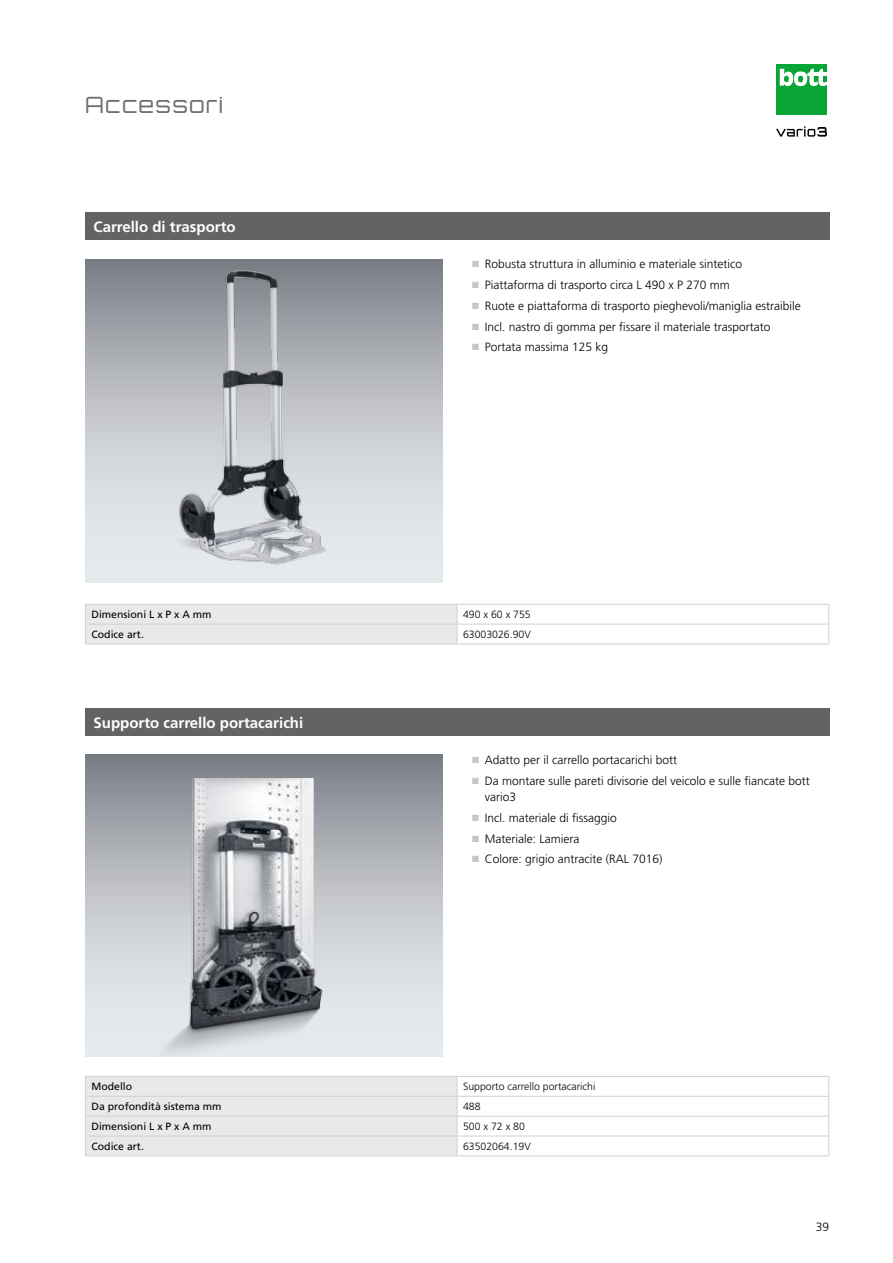
<style>
.page{position:relative;width:893px;height:1263px;background:#fff}
.page>*{position:absolute;margin:0;border:0;box-sizing:border-box;transform-origin:0 0}
.t1{font:300 22.5px "Orbitron CE";letter-spacing:.06em;color:#6f6f6e}
.t2{font:700 15px "Frutiger LT Pro";color:#fff}
.t3{font:300 12px/16.5px "Frutiger LT Pro";color:#000}
.t4{font:10.5px "Frutiger LT Pro";color:#000}
.t5{font:300 10.5px "Frutiger LT Pro";color:#000}
.s1{color:#c5c6c6}
</style>
<div class="page">
<svg style="left:85px;top:259px;width:357px;height:324px;background:#bec1c6"></svg>
<img style="left:163px;top:259px;width:186px;height:324px">
<div style="left:85px;top:213px;width:744px;height:27px;background:#636362"></div>
<hr style="left:85px;top:644px;width:372px;height:1px;background:#cfd0d0">
<hr style="left:457px;top:644px;width:372px;height:1px;background:#cfd0d0">
<hr style="left:457px;top:604px;width:372px;height:1px;background:#cfd0d0">
<svg style="left:85px;top:604px;width:373px;height:40px;background:#e7e7e7"></svg>
<svg style="left:828px;top:605px;width:1px;height:39px"></svg>
<hr style="left:457px;top:624px;width:372px;height:1px;background:#cfd0d0">
<div style="left:85px;top:755px;width:357px;height:301px;background:#7e8389"></div>
<img style="left:85px;top:778px;width:357px;height:278px">
<div style="left:85px;top:708px;width:744px;height:28px;background:#636362"></div>
<hr style="left:457px;top:1155px;width:372px;height:1px;background:#cfd0d0">
<hr style="left:457px;top:1076px;width:372px;height:1px;background:#cfd0d0">
<hr style="left:457px;top:1096px;width:372px;height:1px;background:#cfd0d0">
<hr style="left:457px;top:1116px;width:372px;height:1px;background:#cfd0d0">
<svg style="left:85px;top:1076px;width:373px;height:80px;background:#e7e7e7"></svg>
<svg style="left:828px;top:1077px;width:1px;height:78px"></svg>
<hr style="left:457px;top:1136px;width:372px;height:1px;background:#cfd0d0">
<div style="left:776px;top:64px;width:51px;height:51px;background:#0aa537"></div>
<svg style="left:780px;top:69px;width:47px;height:17px"></svg>
<svg style="left:776px;top:126px;width:51px;height:11px"></svg>
<h1 class="t1" style="left:85px;top:91px;width:140px">Accessori</h1>
<p class="t2" style="left:94px;top:218px;width:144px">Carrello di trasporto</p>
<p class="t3" style="left:472px;top:256px;width:272px"><span class="s1">■</span> Robusta struttura in alluminio e materiale sintetico</p>
<p class="t3" style="left:472px;top:277px;width:259px"><span class="s1">■</span> Piattaforma di trasporto circa L 490 x P 270 mm</p>
<p class="t3" style="left:472px;top:298px;width:330px"><span class="s1">■</span> Ruote e piattaforma di trasporto pieghevoli/maniglia estraibile</p>
<p class="t3" style="left:472px;top:318px;width:300px"><span class="s1">■</span> Incl. nastro di gomma per fissare il materiale trasportato</p>
<p class="t3" style="left:472px;top:339px;width:138px"><span class="s1">■</span> Portata massima 125 kg</p>
<p class="t4" style="left:91px;top:608px;width:122px">Dimensioni L x P x A mm</p>
<p class="t5" style="left:463px;top:608px;width:69px">490 x 60 x 755</p>
<p class="t4" style="left:91px;top:628px;width:54px">Codice art.</p>
<p class="t5" style="left:463px;top:628px;width:69px">63003026.90V</p>
<p class="t2" style="left:94px;top:713px;width:211px">Supporto carrello portacarichi</p>
<p class="t3" style="left:472px;top:752px;width:207px"><span class="s1">■</span> Adatto per il carrello portacarichi bott</p>
<p class="t3" style="left:485px;top:772px;width:326px;text-indent:-13px"><span class="s1">■</span> Da montare sulle pareti divisorie del veicolo e sulle fiancate bott vario3</p>
<p class="t3" style="left:472px;top:810px;width:146px"><span class="s1">■</span> Incl. materiale di fissaggio</p>
<p class="t3" style="left:472px;top:830px;width:109px"><span class="s1">■</span> Materiale: Lamiera</p>
<p class="t3" style="left:472px;top:851px;width:192px"><span class="s1">■</span> Colore: grigio antracite (RAL 7016)</p>
<p class="t4" style="left:91px;top:1080px;width:42px">Modello</p>
<p class="t5" style="left:463px;top:1080px;width:134px">Supporto carrello portacarichi</p>
<p class="t4" style="left:91px;top:1100px;width:132px">Da profondità sistema mm</p>
<p class="t5" style="left:463px;top:1100px;width:19px">488</p>
<p class="t4" style="left:91px;top:1120px;width:122px">Dimensioni L x P x A mm</p>
<p class="t5" style="left:463px;top:1120px;width:63px">500 x 72 x 80</p>
<p class="t4" style="left:91px;top:1140px;width:54px">Codice art.</p>
<p class="t5" style="left:463px;top:1140px;width:69px">63502064.19V</p>
<p class="t3" style="left:816px;top:1219px;width:15px">39</p>
</div>
